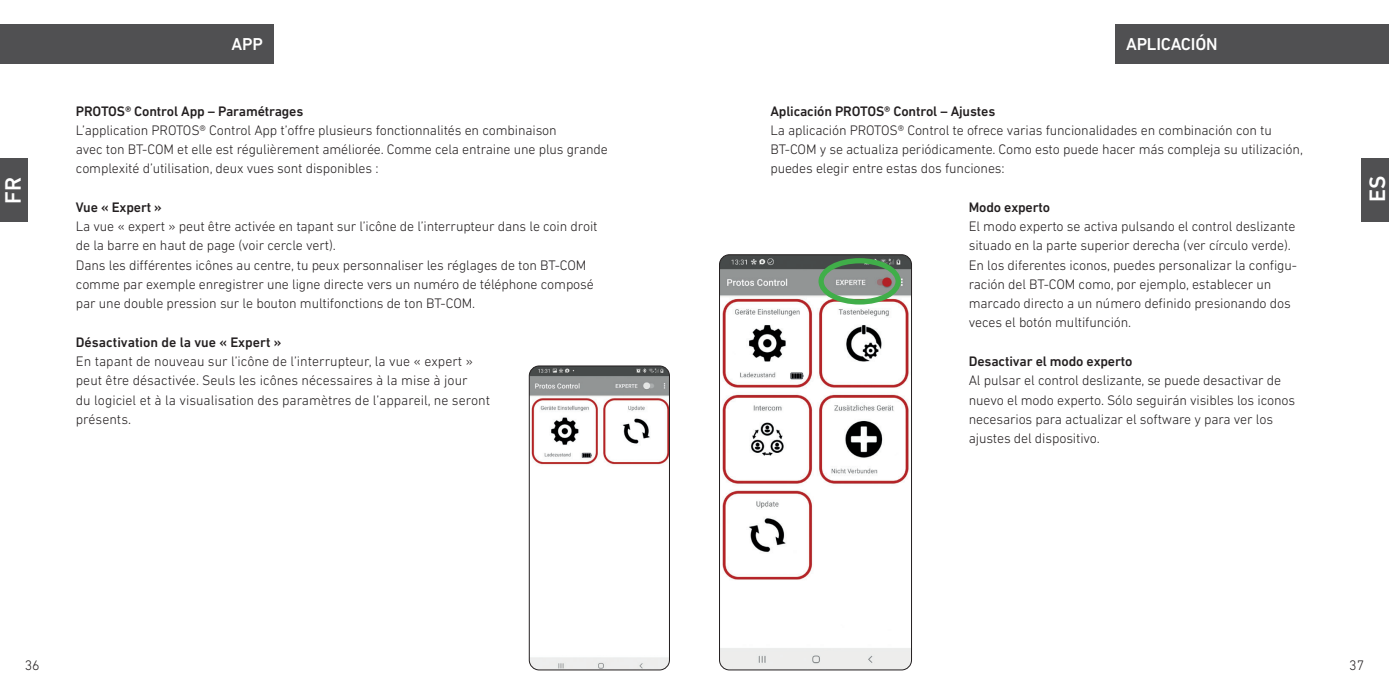
<style>
.page{position:relative;width:1389px;height:695px;background:#fff}
.page>*{position:absolute;margin:0;border:0;box-sizing:border-box;transform-origin:0 0}
.t1{font:500 22.75px "DIN Next LT Pro";color:#fff}
.t2{font:500 17.5px "DIN Next LT Pro";letter-spacing:-.01em;color:#fff}
.t3{font:300 14px/19.2px "DIN Next LT Pro";letter-spacing:-.01em;color:#231f20}
.t4{font:500 14px "DIN Next LT Pro";letter-spacing:-.01em;color:#231f20}
</style>
<div class="page">
<div style="left:0;top:25px;width:274px;height:39px;background:#505052"></div>
<div style="left:1362px;top:158px;width:27px;height:64px;background:#505052"></div>
<div style="left:1115px;top:25px;width:274px;height:39px;background:#505052"></div>
<div style="left:0;top:158px;width:27px;height:64px;background:#505052"></div>
<img style="left:720px;top:255px;width:191px;height:414px">
<div style="left:719px;top:254px;width:193px;height:416px;border:1px solid #231f20;border-radius:10px"></div>
<div style="left:819px;top:258px;width:82px;height:46px;border:5px solid #40ae49;border-radius:50%"></div>
<img style="left:529px;top:366px;width:140px;height:303px">
<div style="left:529px;top:366px;width:141px;height:304px;border:1px solid #231f20;border-radius:10px"></div>
<p class="t2" style="left:232px;top:34px;width:33px">APP</p>
<p class="t2" style="left:1126px;top:34px;width:93px">APLICACIÓN</p>
<p class="t4" style="left:76px;top:103px;width:229px">PROTOS® Control App – Paramétrages</p>
<p class="t3" style="left:76px;top:120px;width:533px">L’application PROTOS® Control App t’offre plusieurs fonctionnalités en combinaison<br>avec ton BT-COM et elle est régulièrement améliorée. Comme cela entraine une plus grande complexité d’utilisation, deux vues sont disponibles :</p>
<p class="t4" style="left:76px;top:199px;width:87px">Vue « Expert »</p>
<p class="t3" style="left:76px;top:216px;width:523px">La vue « expert » peut être activée en tapant sur l’icône de l’interrupteur dans le coin droit de la barre en haut de page (voir cercle vert).<br>Dans les différentes icônes au centre, tu peux personnaliser les réglages de ton BT-COM comme par exemple enregistrer une ligne directe vers un numéro de téléphone composé par une double pression sur le bouton multifonctions de ton BT-COM.</p>
<p class="t4" style="left:76px;top:334px;width:207px">Désactivation de la vue « Expert »</p>
<p class="t3" style="left:76px;top:351px;width:416px">En tapant de nouveau sur l’icône de l’interrupteur, la vue « expert » peut être désactivée. Seuls les icônes nécessaires à la mise à jour<br>du logiciel et à la visualisation des paramètres de l’appareil, ne seront présents.</p>
<p class="t4" style="left:770px;top:103px;width:227px">Aplicación PROTOS® Control – Ajustes</p>
<p class="t3" style="left:770px;top:120px;width:534px">La aplicación PROTOS® Control te ofrece varias funcionalidades en combinación con tu<br>BT-COM y se actualiza periódicamente. Como esto puede hacer más compleja su utilización, puedes elegir entre estas dos funciones:</p>
<p class="t4" style="left:969px;top:199px;width:83px">Modo experto</p>
<p class="t3" style="left:969px;top:216px;width:330px">El modo experto se activa pulsando el control deslizante situado en la parte superior derecha (ver círculo verde).<br>En los diferentes iconos, puedes personalizar la configu&shy;ración del BT-COM como, por ejemplo, establecer un marcado directo a un número definido presionando dos veces el botón multifunción.</p>
<p class="t4" style="left:969px;top:353px;width:165px">Desactivar el modo experto</p>
<p class="t3" style="left:969px;top:370px;width:328px">Al pulsar el control deslizante, se puede desactivar de nuevo el modo experto. Sólo seguirán visibles los iconos necesarios para actualizar el software y para ver los ajustes del dispositivo.</p>
<h1 class="t1" style="left:0;top:203px;width:28px;rotate:-90deg">FR</h1>
<h1 class="t1" style="left:1364px;top:202px;width:28px;rotate:-90deg">ES</h1>
<p class="t3" style="left:25px;top:655px;width:16px">36</p>
<p class="t3" style="left:1349px;top:655px;width:16px">37</p>
</div>
